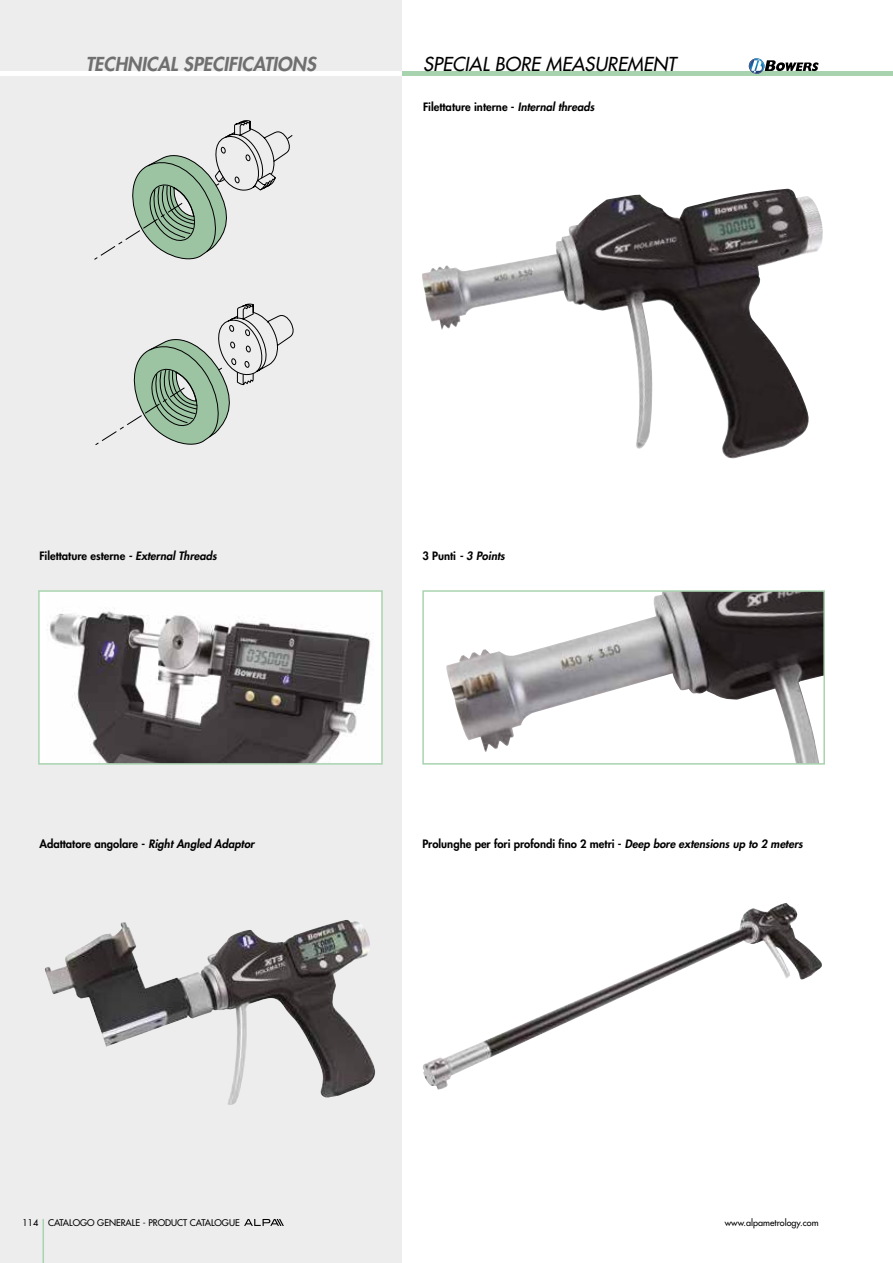
<style>
.page{position:relative;width:893px;height:1263px;background:#fff}
.page>*{position:absolute;margin:0;border:0;box-sizing:border-box;transform-origin:0 0}
.t1{font:italic 800 18.75px "Futura Std";color:#706f6f}
.t2{font:italic 500 18.75px "Futura Std";color:#000}
.t3{font:800 11.25px "Futura Std";color:#000}
.t4{font:italic 800 11.25px "Futura Std";color:#000}
.t5{font:500 9px "Futura Std";color:#000}
.s1{font-style:italic}
.s2{font-style:normal}
</style>
<div class="page">
<div style="left:0;top:0;width:402px;height:1263px;background:#ededed"></div>
<hr style="left:402px;top:71px;width:491px;height:4px;background:#a8d3af">
<hr style="left:0;top:71px;width:402px;height:4px;background:#fff">
<svg style="left:244px;top:1219px;width:40px;height:7px"></svg>
<hr style="left:43px;top:1219px;width:1px;height:44px;background:#a8d3af">
<img style="left:422px;top:190px;width:401px;height:269px">
<svg style="left:94px;top:120px;width:198px;height:140px"></svg>
<svg style="left:95px;top:304px;width:198px;height:141px"></svg>
<img style="left:46px;top:593px;width:333px;height:169px">
<div style="left:38px;top:590px;width:345px;height:175px;border:2px solid #a8d3af"></div>
<img style="left:446px;top:593px;width:376px;height:169px">
<div style="left:422px;top:590px;width:403px;height:175px;border:2px solid #a8d3af"></div>
<img style="left:45px;top:922px;width:330px;height:183px">
<img style="left:423px;top:903px;width:399px;height:186px">
<svg style="left:749px;top:58px;width:70px;height:16px"></svg>
<h1 class="t1" style="left:86px;top:52px;width:232px">TECHNICAL SPECIFICATIONS</h1>
<h1 class="t2" style="left:423px;top:52px;width:137px">SPECIAL BORE MEA</h1>
<h1 class="t2" style="left:585px;top:52px;width:46px">SUREME</h1>
<h1 class="t2" style="left:653px;top:52px;width:21px">NT</h1>
<p class="t3" style="left:423px;top:100px;width:173px">Filettature interne - <span class="s1">Internal threads</span></p>
<p class="t3" style="left:39px;top:549px;width:179px">Filettature esterne <span class="s1">- External Threads</span></p>
<p class="t4" style="left:422px;top:549px;width:84px"><span class="s2">3 Punti</span> - 3 Points</p>
<p class="t3" style="left:39px;top:836px;width:216px">Adattatore angolare - <span class="s1">Right Angled Adaptor</span></p>
<p class="t3" style="left:422px;top:836px;width:382px">Prolunghe per fori profondi fino 2 metri - <span class="s1">Deep bore extensions up to 2 meters</span></p>
<p class="t5" style="left:23px;top:1217px;width:219px">114 CATALOGO GENERALE - PRODUCT CATALOGUE</p>
<p class="t5" style="left:725px;top:1217px;width:95px">www.alpametrology.com</p>
</div>
